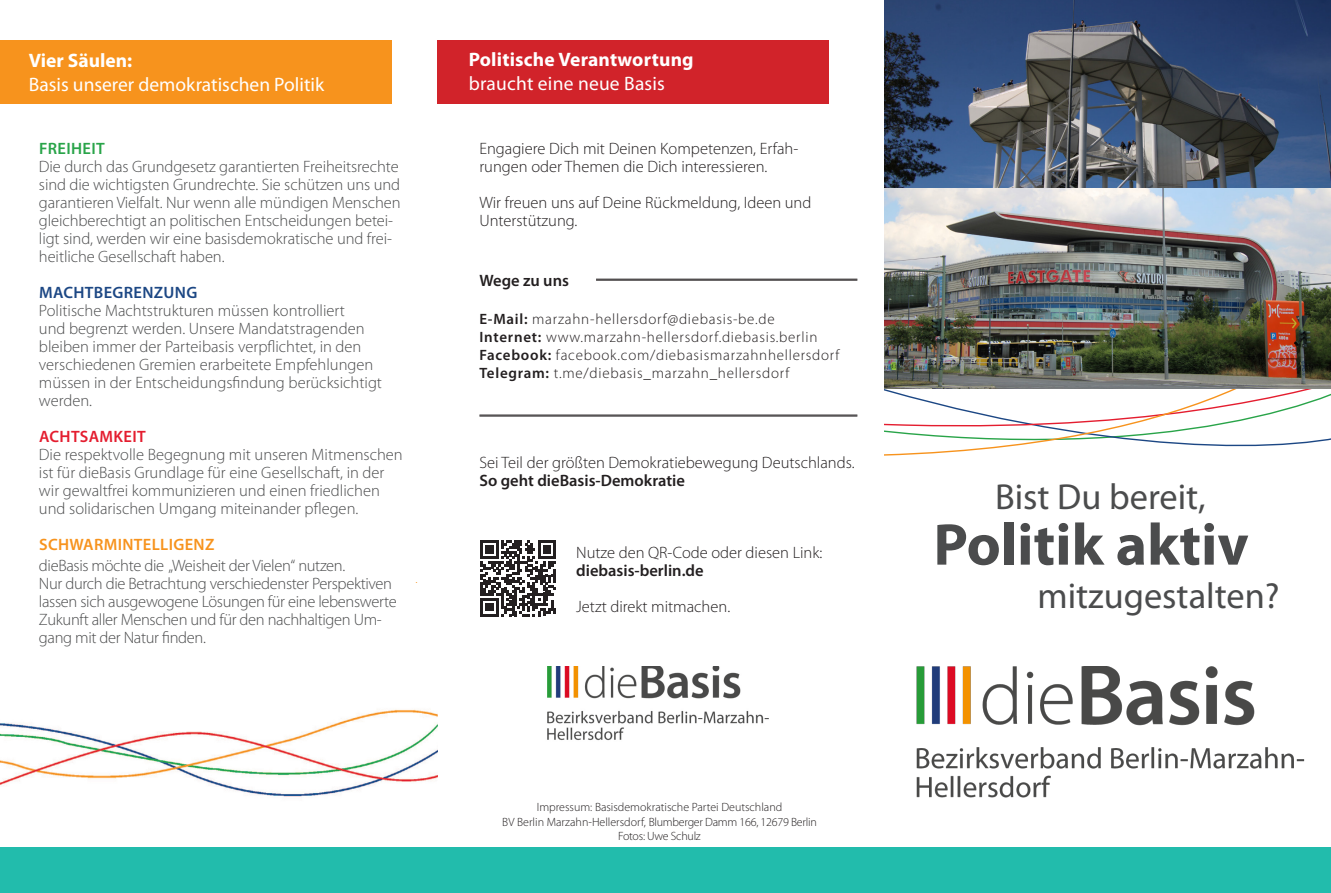
<style>
.page{position:relative;width:1331px;height:893px;background:#fff}
.page>*{position:absolute;margin:0;border:0;box-sizing:border-box;transform-origin:0 0}
.t1{font:700 59.4px "Myriad Pro";color:#4b4c4d}
.t2{font:36.3px "Myriad Pro";color:#4b4c4d}
.Subline_13_pt{font:19.5px "Myriad Pro";color:#fff}
.Subline_13_pt-2{font:700 19.5px "Myriad Pro";letter-spacing:.01em;color:#fff}
.Subline_klein_9_5_12{font:300 16.5px/18px "Myriad Pro";color:#4b4c4d}
.Fließ_9_12_pt{font:300 16.5px/18px "Myriad Pro";letter-spacing:-.02em;color:#4b4c4d}
.Fließ_9_12_pt-2{font:300 16.5px/18px "Myriad Pro";color:#231f20}
.Subline_klein_9_5_12-2{font:300 16.5px/18px "Myriad Pro";color:#231f20}
.Subline_klein_9_5_12-3{font:600 16.5px "Myriad Pro";letter-spacing:.02em;color:#f7931d}
.Subline_klein_9_5_12-4{font:600 16.5px "Myriad Pro";letter-spacing:.02em;color:#1c4784}
.Subline_klein_9_5_12-5{font:600 16.5px "Myriad Pro";letter-spacing:.02em;color:#e41d2f}
.Subline_klein_9_5_12-6{font:600 16.5px "Myriad Pro";color:#231f20}
.Subline_klein_9_5_12-7{font:600 16.5px "Myriad Pro";letter-spacing:.02em;color:#29a449}
.Fließ_9_12_pt-3{font:300 15px/18px "Myriad Pro";letter-spacing:.05em;color:#231f20}
.t3{font:300 12px/14.4px "Myriad Pro";letter-spacing:-.02em;color:#231f20;text-align:center}
.t4{font:300 12px "Myriad Pro";color:#231f20}
.s1{font-weight:600}
</style>
<div class="page">
<svg style="left:415px;top:316px;width:916px;height:267px"></svg>
<div style="left:166px;top:197px;width:718px;height:385px;background:#fff"></div>
<img style="left:916px;top:666px;width:388px;height:132px">
<img style="left:884px;top:0;width:447px;height:187px">
<img style="left:885px;top:189px;width:446px;height:200px">
<div style="left:437px;top:40px;width:392px;height:64px;background:#d1232a"></div>
<hr style="left:596px;top:279px;width:261px;height:1px;background:#231f20">
<hr style="left:596px;top:280px;width:261px;height:1px;background:#231f20">
<img style="left:547px;top:666px;width:222px;height:75px">
<hr style="left:479px;top:415px;width:378px;height:1px;background:#231f20">
<hr style="left:479px;top:416px;width:378px;height:1px;background:#231f20">
<svg style="left:480px;top:541px;width:76px;height:75px"></svg>
<div style="left:0;top:40px;width:392px;height:64px;background:#f7931d"></div>
<img style="left:0;top:709px;width:438px;height:88px">
<div style="left:0;top:848px;width:1331px;height:45px;background:#22bcac"></div>
<p class="Subline_13_pt-2" style="left:29px;top:48px;width:105px">Vier Säulen:</p>
<p class="Subline_13_pt" style="left:29px;top:72px;width:297px">Basis unserer demokratischen Politik</p>
<p class="Subline_klein_9_5_12-7" style="left:39px;top:138px;width:67px">FREIHEIT</p>
<p class="Subline_klein_9_5_12" style="left:39px;top:158px;width:361px">Die durch das Grundgesetz garantierten Freiheitsrechte</p>
<p class="Subline_klein_9_5_12" style="left:39px;top:176px;width:363px">sind die wichtigsten Grundrechte. Sie schützen uns und garantieren Vielfalt. Nur wenn alle mündigen Menschen gleichberechtigt an politischen Entscheidungen betei&shy;ligt sind, werden wir eine basisdemokratische und frei&shy;heitliche Gesellschaft haben.</p>
<p class="Subline_klein_9_5_12-4" style="left:39px;top:282px;width:160px">MACHTBEGRENZUNG</p>
<p class="Subline_klein_9_5_12" style="left:39px;top:302px;width:307px">Politische Machtstrukturen müssen kontrolliert</p>
<p class="Subline_klein_9_5_12" style="left:39px;top:320px;width:327px">und begrenzt werden. Unsere Mandatstragenden</p>
<p class="Subline_klein_9_5_12" style="left:39px;top:338px;width:324px">bleiben immer der Parteibasis verpflichtet, in den</p>
<p class="Subline_klein_9_5_12" style="left:39px;top:356px;width:336px">verschiedenen Gremien erarbeitete Empfehlungen</p>
<p class="Subline_klein_9_5_12" style="left:39px;top:374px;width:345px">müssen in der Entscheidungsfindung berücksichtigt werden.</p>
<p class="Subline_klein_9_5_12-5" style="left:39px;top:426px;width:108px">ACHTSAMKEIT</p>
<p class="Subline_klein_9_5_12" style="left:39px;top:446px;width:365px">Die respektvolle Begegnung mit unseren Mitmenschen</p>
<p class="Subline_klein_9_5_12" style="left:39px;top:464px;width:347px">ist für dieBasis Grundlage für eine Gesellschaft, in der wir gewaltfrei kommunizieren und einen friedlichen und solidarischen Umgang miteinander pflegen.</p>
<p class="Subline_klein_9_5_12-3" style="left:39px;top:534px;width:177px">SCHWARMINTELLIGENZ</p>
<p class="Fließ_9_12_pt" style="left:39px;top:556px;width:308px">dieBasis möchte die „Weisheit der Vielen“ nutzen.</p>
<p class="Fließ_9_12_pt" style="left:39px;top:574px;width:359px">Nur durch die Betrachtung verschiedenster Perspektiven lassen sich ausgewogene Lösungen für eine lebenswerte Zukunft aller Menschen und für den nachhaltigen Um&shy;gang mit der Natur finden.</p>
<p class="Subline_13_pt-2" style="left:469px;top:47px;width:226px">Politische Verantwortung</p>
<p class="Subline_13_pt" style="left:469px;top:71px;width:198px">braucht eine neue Basis</p>
<p class="Subline_klein_9_5_12-2" style="left:479px;top:140px;width:320px">Engagiere Dich mit Deinen Kompetenzen, Erfah&shy;rungen oder Themen die Dich interessieren.</p>
<p class="Subline_klein_9_5_12-2" style="left:479px;top:194px;width:333px">Wir freuen uns auf Deine Rückmeldung, Ideen und<br>Unterstützung.</p>
<p class="Subline_klein_9_5_12-6" style="left:479px;top:270px;width:91px">Wege zu uns</p>
<p class="Fließ_9_12_pt-3" style="left:479px;top:310px;width:361px"><span class="s1">E-Mail:</span> marzahn-hellersdorf@diebasis-be.de <span class="s1">Internet:</span> www.marzahn-hellersdorf.diebasis.berlin <span class="s1">Facebook:</span> facebook.com/diebasismarzahnhellersdorf <span class="s1">Telegram:</span> t.me/diebasis_marzahn_hellersdorf</p>
<p class="Fließ_9_12_pt-2" style="left:479px;top:453px;width:377px">Sei Teil der größten Demokratiebewegung Deutschlands.<br><span class="s1">So geht dieBasis-Demokratie</span></p>
<p class="Fließ_9_12_pt-2" style="left:576px;top:543px;width:248px">Nutze den QR-Code oder diesen Link: <span class="s1">diebasis-berlin.de</span></p>
<p class="Fließ_9_12_pt-2" style="left:576px;top:597px;width:156px">Jetzt direkt mitmachen.</p>
<p class="t4" style="left:537px;top:800px;width:247px">Impressum: Basisdemokratische Partei Deutschland</p>
<p class="t3" style="left:502px;top:814px;width:316px">BV Berlin Marzahn-Hellersdorf, Blumberger Damm 166, 12679 Berlin<br>Fotos: Uwe Schulz</p>
<p class="t2" style="left:995px;top:474px;width:212px">Bist Du bereit,</p>
<p class="t1" style="left:933px;top:506px;width:317px">Politik aktiv</p>
<p class="t2" style="left:1037px;top:573px;width:244px">mitzugestalten?</p>
</div>
